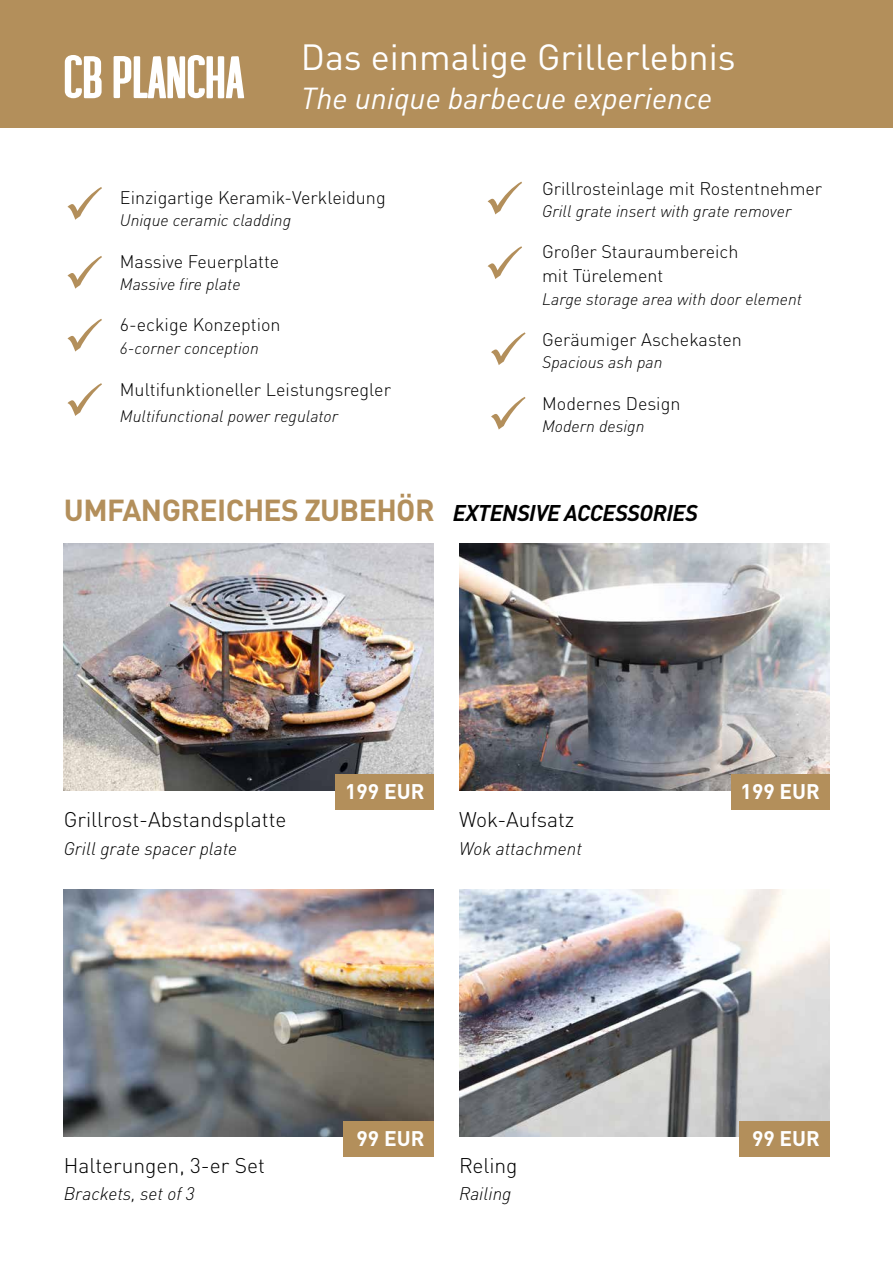
<style>
.page{position:relative;width:893px;height:1263px;background:#fff}
.page>*{position:absolute;margin:0;border:0;box-sizing:border-box;transform-origin:0 0}
.t1{font:60px "Summer Loving Sans";color:#fff;scale:.9 1}
.t2{font:36px "DINOT";color:#fff}
.t3{font:700 30px "DINOT";letter-spacing:-.02em;color:#b38f5b}
.t4{font:italic 30px "DINOT";color:#fff}
.t5{font:300 21px "DINOT";color:#000}
.t6{font:700 21px "DINOT";color:#fff}
.t7{font:300 18px/24.3px "DINOT";color:#000}
.t8{font:italic 300 18px "DINOT";color:#000}
.t9{font:italic 300 16.5px "DINOT";color:#000}
.s1{font-style:italic;font-size:22.5px;color:#000}
</style>
<div class="page">
<div style="left:0;top:0;width:893px;height:128px;background:#b38f5b"></div>
<img style="left:64px;top:543px;width:370px;height:247px">
<img style="left:64px;top:889px;width:370px;height:247px">
<img style="left:459px;top:543px;width:370px;height:247px">
<img style="left:459px;top:889px;width:370px;height:247px">
<div style="left:344px;top:1121px;width:90px;height:36px;background:#b38f5b"></div>
<div style="left:335px;top:774px;width:99px;height:36px;background:#b38f5b"></div>
<div style="left:731px;top:774px;width:98px;height:36px;background:#b38f5b"></div>
<div style="left:739px;top:1121px;width:90px;height:36px;background:#b38f5b"></div>
<h1 class="t1" style="left:64px;top:42px;width:202px">CB PLANCHA</h1>
<h2 class="t2" style="left:301px;top:35px;width:436px">Das einmalige Grillerlebnis</h2>
<h3 class="t4" style="left:301px;top:80px;width:413px">The unique barbecue experience</h3>
<p class="t7" style="left:120px;top:185px;width:267px">Einzigartige Keramik-Verkleidung</p>
<p class="t9" style="left:120px;top:210px;width:173px">Unique ceramic cladding</p>
<p class="t7" style="left:120px;top:249px;width:161px">Massive Feuerplatte</p>
<p class="t9" style="left:120px;top:274px;width:122px">Massive fire plate</p>
<p class="t7" style="left:120px;top:312px;width:162px">6-eckige Konzeption</p>
<p class="t9" style="left:120px;top:338px;width:140px">6-corner conception</p>
<p class="t7" style="left:120px;top:377px;width:273px">Multifunktioneller Leistungsregler</p>
<p class="t9" style="left:120px;top:406px;width:220px">Multifunctional power regulator</p>
<p class="t7" style="left:542px;top:176px;width:282px">Grillrosteinlage mit Rostentnehmer</p>
<p class="t9" style="left:542px;top:201px;width:251px">Grill grate insert with grate remover</p>
<p class="t7" style="left:542px;top:239px;width:198px">Großer Stauraumbereich mit Türelement</p>
<p class="t9" style="left:542px;top:289px;width:261px">Large storage area with door element</p>
<p class="t7" style="left:542px;top:327px;width:201px">Geräumiger Aschekasten</p>
<p class="t9" style="left:542px;top:352px;width:122px">Spacious ash pan</p>
<p class="t7" style="left:542px;top:391px;width:140px">Modernes Design</p>
<p class="t9" style="left:542px;top:416px;width:104px">Modern design</p>
<h3 class="t3" style="left:64px;top:490px;width:635px">UMFANGREICHES ZUBEHÖR <span class="s1">EXTENSIVE ACCESSORIES</span></h3>
<p class="t5" style="left:64px;top:806px;width:224px">Grillrost-Abstandsplatte</p>
<p class="t8" style="left:64px;top:837px;width:175px">Grill grate spacer plate</p>
<p class="t6" style="left:345px;top:778px;width:81px">199 EUR</p>
<p class="t6" style="left:741px;top:778px;width:81px">199 EUR</p>
<p class="t5" style="left:459px;top:806px;width:117px">Wok-Aufsatz</p>
<p class="t8" style="left:459px;top:837px;width:124px">Wok attachment</p>
<p class="t5" style="left:64px;top:1152px;width:203px">Halterungen, 3-er Set</p>
<p class="t8" style="left:64px;top:1182px;width:132px">Brackets, set of 3</p>
<p class="t6" style="left:357px;top:1125px;width:69px">99 EUR</p>
<p class="t5" style="left:459px;top:1152px;width:60px">Reling</p>
<p class="t8" style="left:459px;top:1182px;width:54px">Railing</p>
<p class="t6" style="left:752px;top:1125px;width:69px">99 EUR</p>
</div>
